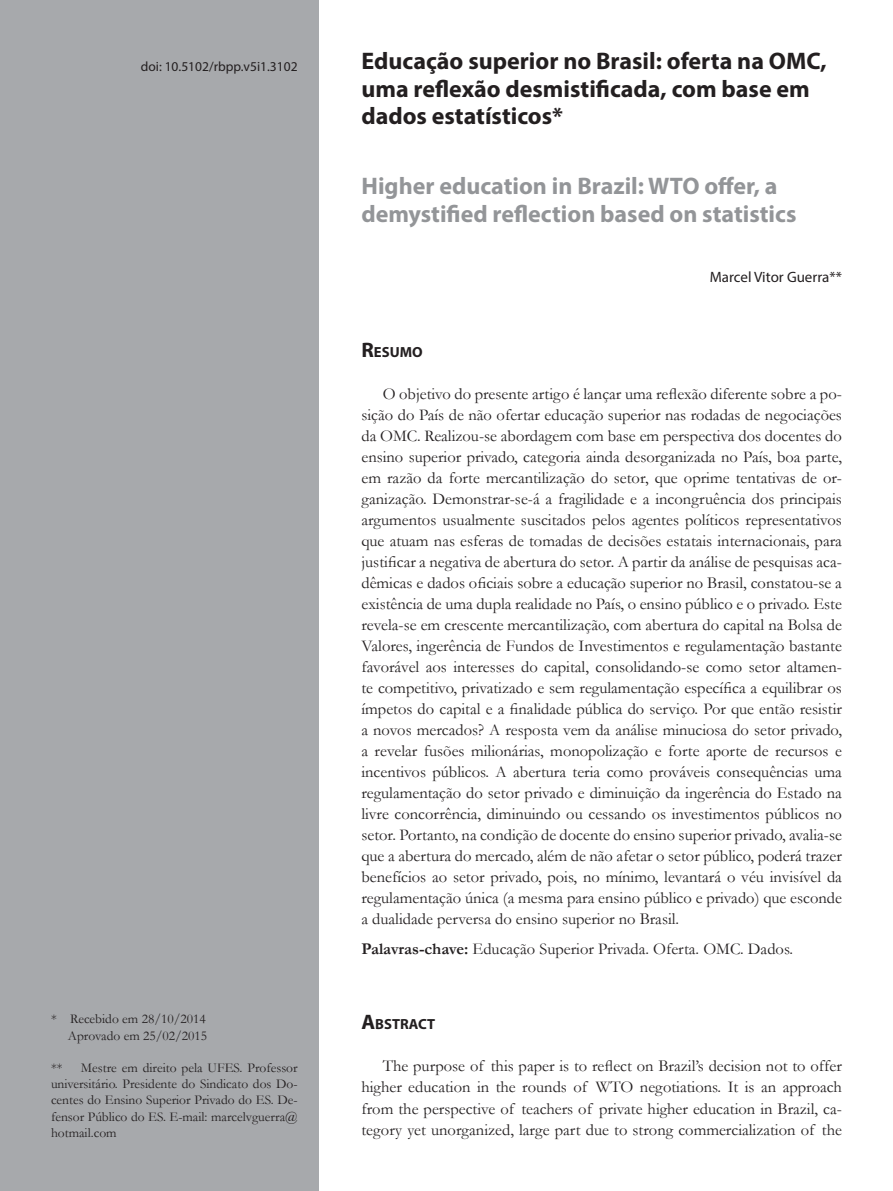
<style>
.page{position:relative;width:893px;height:1191px;background:#fff}
.page>*{position:absolute;margin:0;border:0;box-sizing:border-box;transform-origin:0 0}
.Tit{font:700 24px/27.6px "Myriad Pro";color:#231f20}
.Tit2{font:700 24px/27.6px "Myriad Pro";color:#939598}
.texto{font:16.5px/21px "Garamond";color:#231f20;text-align:justify}
.text_sem_recuo{font:16.5px "Garamond";color:#231f20}
.Myriad_10{font:15px "Myriad Pro";color:#231f20}
.Subt{font:700 14.7px "Myriad Pro";color:#231f20}
.rodape{font:13.5px/16.2px "Garamond";color:#231f20;text-align:justify}
.Doi{font:13.5px "Myriad Pro";color:#231f20}
.s1{font-size:21px}
.s2{font-weight:700}
</style>
<div class="page">
<div style="left:0;top:0;width:319px;height:1191px;background:#a7a9ac"></div>
<p class="Doi" style="left:141px;top:58px;width:158px">doi: 10.5102/rbpp.v5i1.3102</p>
<p class="Tit" style="left:361px;top:46px;width:467px">Educação superior no Brasil: oferta na OMC, uma reflexão desmistificada, com base em dados estatísticos*</p>
<p class="Tit2" style="left:361px;top:172px;width:436px">Higher education in Brazil: WTO offer, a demystified reflection based on statistics</p>
<p class="Myriad_10" style="left:710px;top:267px;width:134px">Marcel Vitor Guerra**</p>
<p class="rodape" style="left:51px;top:1010px;width:156px">* Recebido em 28/10/2014</p>
<p class="rodape" style="left:68px;top:1026px;width:141px">Aprovado em 25/02/2015</p>
<p class="rodape" style="left:51px;top:1059px;width:13px">**</p>
<p class="rodape" style="left:51px;top:1059px;width:248px;text-indent:30px">Mestre em direito pela UFES. Professor universitário. Presidente do Sindicato dos Do&shy;centes do Ensino Superior Privado do ES. De&shy;fensor Público do ES. E-mail: marcelvguerra@ hotmail.com</p>
<p class="Subt" style="left:361px;top:342px;width:62px"><span class="s1">R</span>ESUMO</p>
<p class="texto" style="left:361px;top:383px;width:482px;text-indent:21px">O objetivo do presente artigo é lançar uma reflexão diferente sobre a po&shy;sição do País de não ofertar educação superior nas rodadas de negociações da OMC. Realizou-se abordagem com base em perspectiva dos docentes do ensino superior privado, categoria ainda desorganizada no País, boa parte, em razão da forte mercantilização do setor, que oprime tentativas de or&shy;ganização. Demonstrar-se-á a fragilidade e a incongruência dos principais argumentos usualmente suscitados pelos agentes políticos representativos que atuam nas esferas de tomadas de decisões estatais internacionais, para justificar a negativa de abertura do setor. A partir da análise de pesquisas aca&shy;dêmicas e dados oficiais sobre a educação superior no Brasil, constatou-se a existência de uma dupla realidade no País, o ensino público e o privado. Este revela-se em crescente mercantilização, com abertura do capital na Bolsa de Valores, ingerência de Fundos de Investimentos e regulamentação bastante favorável aos interesses do capital, consolidando-se como setor altamen&shy;te competitivo, privatizado e sem regulamentação específica a equilibrar os ímpetos do capital e a finalidade pública do serviço. Por que então resistir a novos mercados? A resposta vem da análise minuciosa do setor privado, a revelar fusões milionárias, monopolização e forte aporte de recursos e incentivos públicos. A abertura teria como prováveis consequências uma regulamentação do setor privado e diminuição da ingerência do Estado na livre concorrência, diminuindo ou cessando os investimentos públicos no setor. Portanto, na condição de docente do ensino superior privado, avalia-se que a abertura do mercado, além de não afetar o setor público, poderá trazer benefícios ao setor privado, pois, no mínimo, levantará o véu invisível da regulamentação única (a mesma para ensino público e privado) que esconde a dualidade perversa do ensino superior no Brasil.</p>
<p class="text_sem_recuo" style="left:361px;top:937px;width:433px"><span class="s2">Palavras-chave:</span> Educação Superior Privada. Oferta. OMC. Dados.</p>
<p class="Subt" style="left:361px;top:1014px;width:75px"><span class="s1">A</span>BSTRACT</p>
<p class="texto" style="left:361px;top:1055px;width:482px;text-indent:21px">The purpose of this paper is to reflect on Brazil’s decision not to offer higher education in the rounds of WTO negotiations. It is an approach from the perspective of teachers of private higher education in Brazil, ca&shy;tegory yet unorganized, large part due to strong commercialization of the</p>
</div>
